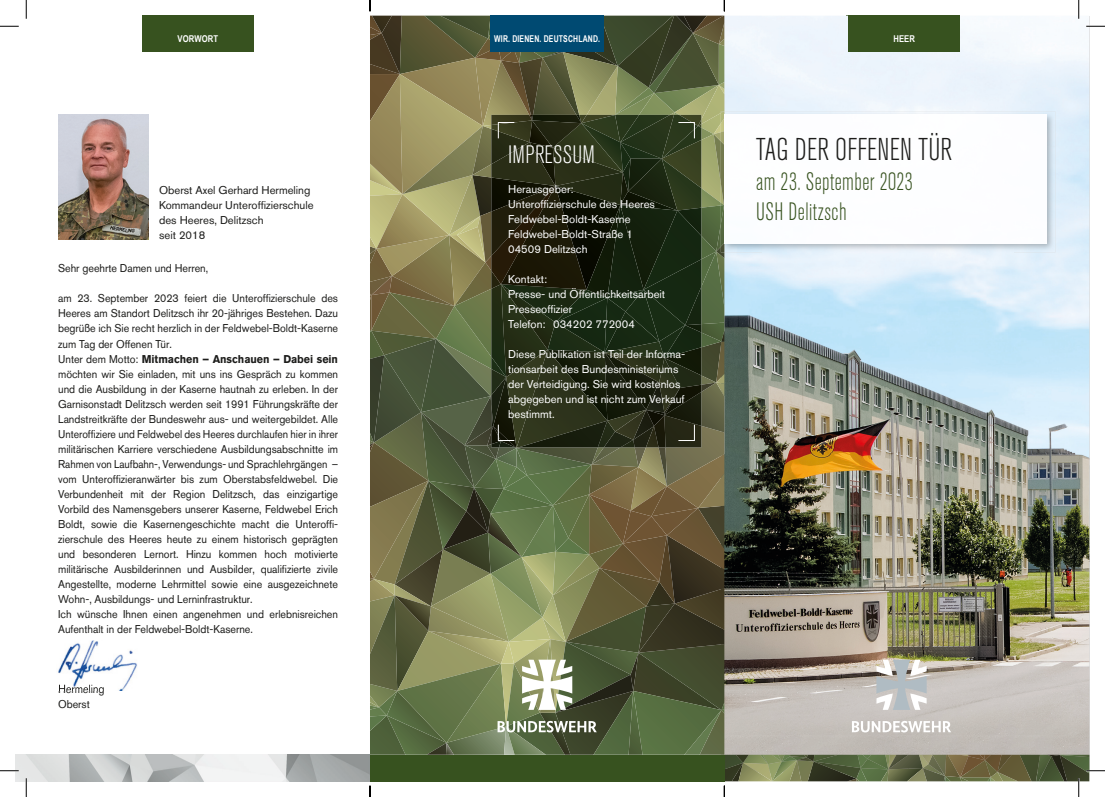
<style>
.page{position:relative;width:1105px;height:797px;background:#fff}
.page>*{position:absolute;margin:0;border:0;box-sizing:border-box;transform-origin:0 0}
.t1{font:300 condensed 31.25px "Akzidenz Grotesk BQ";letter-spacing:.01em;color:#1d1d1b}
.t2{font:300 condensed 25px/30px "Akzidenz Grotesk BQ";letter-spacing:.02em;color:#37521f;scale:.9 1}
.t3{font:300 condensed 25px "Akzidenz Grotesk BQ";letter-spacing:.01em;color:#fff}
.t4{font:11.25px/15px "Akzidenz Grotesk BQ";letter-spacing:-.005em;color:#1d1d1b;scale:.95 1}
.t5{font:11.25px/15px "Akzidenz Grotesk BQ";color:#fff}
.t6{font:11.25px/15px "Akzidenz Grotesk BQ";letter-spacing:-.005em;color:#1d1d1b}
.t7{font:700 9.38px "Arial Narrow";letter-spacing:.02em;color:#fff;scale:.9 1}
.t8{font:700 9.38px "Arial Narrow";letter-spacing:.02em;color:#fff}
.s1{font-weight:700}
</style>
<div class="page">
<div style="left:142px;top:16px;width:112px;height:36px;background:#37521f"></div>
<img style="left:59px;top:115px;width:89px;height:124px">
<img style="left:58px;top:640px;width:79px;height:51px">
<img style="left:59px;top:684px;width:45px;height:7px">
<img style="left:16px;top:754px;width:353px;height:27px">
<svg style="left:0;top:25px;width:19px;height:2px"></svg>
<svg style="left:0;top:770px;width:19px;height:1px"></svg>
<svg style="left:25px;top:0;width:2px;height:19px"></svg>
<svg style="left:25px;top:778px;width:2px;height:19px"></svg>
<img style="left:369px;top:0;width:736px;height:797px">
<p class="t7" style="left:494px;top:31px;width:119px">WIR. DIENEN. DEUTSCHLAND.</p>
<p class="t8" style="left:178px;top:31px;width:42px">VORWORT</p>
<p class="t8" style="left:893px;top:31px;width:23px">HEER</p>
<p class="t8" style="left:536px;top:31px;width:23px">HEER</p>
<p class="t8" style="left:891px;top:31px;width:23px">HEER</p>
<p class="t6" style="left:159px;top:183px;width:156px">Oberst Axel Gerhard Hermeling<br>Kommandeur Unteroffizierschule des Heeres, Delitzsch<br>seit 2018</p>
<p class="t4" style="left:58px;top:261px;width:159px">Sehr geehrte Damen und Herren,</p>
<p class="t4" style="left:58px;top:291px;width:296px">am 23. September 2023 feiert die Unteroffizierschule des Heeres am Standort Delitzsch ihr 20-jähriges Bestehen. Dazu begrüße ich Sie recht herzlich in der Feldwebel-Boldt-Kaserne zum Tag der Offenen Tür.<br>Unter dem Motto: <span class="s1">Mitmachen – Anschauen – Dabei sein </span>möchten wir Sie einladen, mit uns ins Gespräch zu kommen und die Ausbildung in der Kaserne hautnah zu erleben. In der Garnisonstadt Delitzsch werden seit 1991 Führungskräfte der Landstreitkräfte der Bundeswehr aus- und weitergebildet. Alle Unteroffiziere und Feldwebel des Heeres durchlaufen hier in ihrer militärischen Karriere verschiedene Ausbildungsabschnitte im Rahmen von Laufbahn-, Verwendungs- und Sprachlehrgängen – vom Unteroffizieranwärter bis zum Oberstabsfeldwebel. Die Verbundenheit mit der Region Delitzsch, das einzigartige Vorbild des Namensgebers unserer Kaserne, Feldwebel Erich Boldt, sowie die Kasernengeschichte macht die Unteroffi&shy;zierschule des Heeres heute zu einem historisch geprägten und besonderen Lernort. Hinzu kommen hoch motivierte militärische Ausbilderinnen und Ausbilder, qualifizierte zivile Angestellte, moderne Lehrmittel sowie eine ausgezeichnete Wohn-, Ausbildungs- und Lerninfrastruktur.<br>Ich wünsche Ihnen einen angenehmen und erlebnisreichen Aufenthalt in der Feldwebel-Boldt-Kaserne.</p>
<p class="t4" style="left:58px;top:681px;width:50px">Hermeling<br>Oberst</p>
<h2 class="t3" style="left:508px;top:141px;width:88px">IMPRESSUM</h2>
<p class="t5" style="left:508px;top:182px;width:148px">Herausgeber:<br>Unteroffizierschule des Heeres<br>Feldwebel-Boldt-Kaserne<br>Feldwebel-Boldt-Straße 1<br>04509 Delitzsch</p>
<p class="t5" style="left:508px;top:272px;width:158px">Kontakt:<br>Presse- und Öffentlichkeitsarbeit<br>Presseoffizier<br>Telefon: 034202 772004</p>
<p class="t5" style="left:508px;top:347px;width:179px">Diese Publikation ist Teil der Informa&shy;tionsarbeit des Bundesministeriums der Verteidigung. Sie wird kostenlos abgegeben und ist nicht zum Verkauf bestimmt.</p>
<h1 class="t1" style="left:756px;top:132px;width:197px">TAG DER OFFENEN TÜR</h1>
<h2 class="t2" style="left:756px;top:167px;width:176px">am 23. September 2023<br>USH Delitzsch</h2>
</div>
